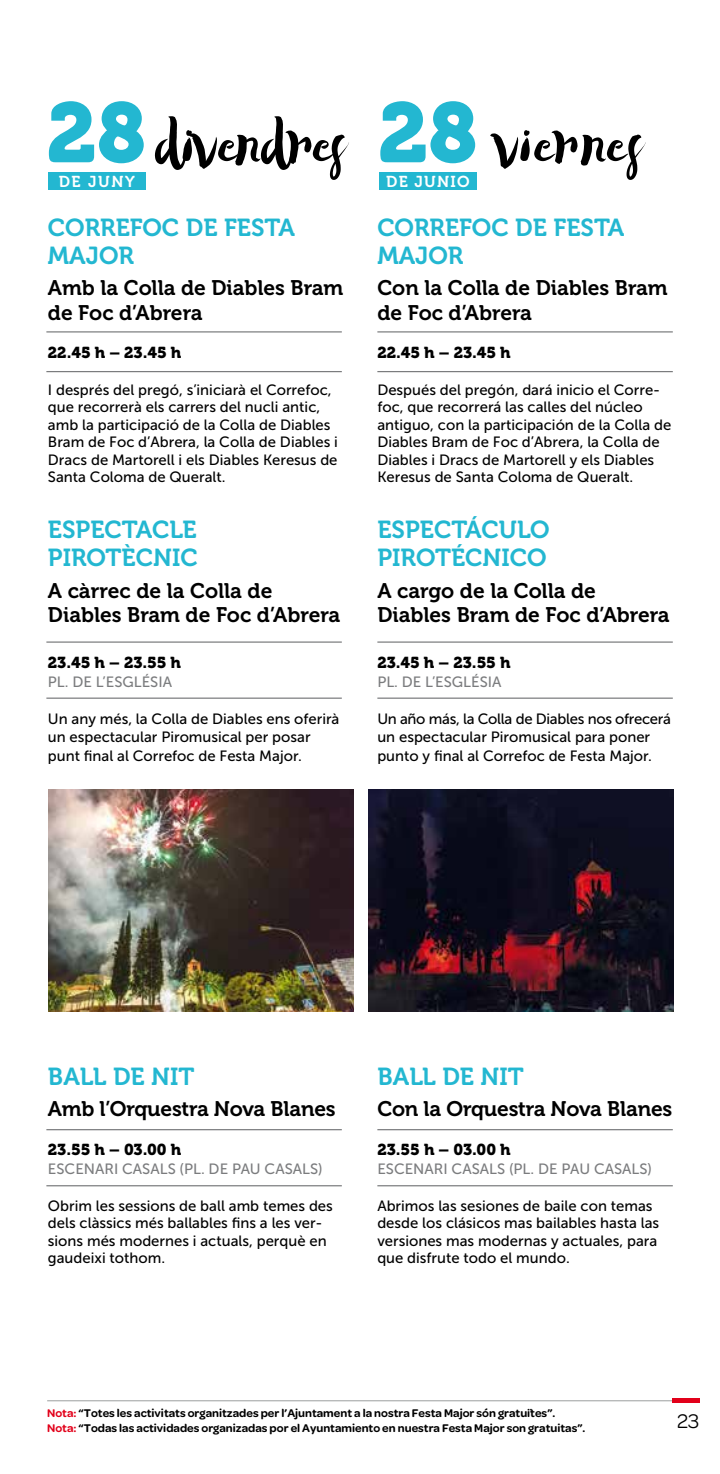
<style>
.page{position:relative;width:720px;height:1474px;background:#fff}
.page>*{position:absolute;margin:0;border:0;box-sizing:border-box;transform-origin:0 0}
.t1{font:84px "Museo 900";color:#23b7d1}
.t2{font:63px "Swistblnk Duwhoers Brush";color:#000}
.t3{font:24.5px/28px "Museo 700";color:#23b7d1}
.t4{font:21px/24.5px "Museo 700";color:#000}
.t5{font:21px "Omnes";color:#000}
.t6{font:15.75px "Museo 900";color:#000}
.t7{font:15.75px "Museo 700";letter-spacing:.08em;color:#fff}
.t8{font:14.88px/17.5px "Museo Sans 500";color:#000}
.t9{font:14.88px "Museo Sans 500";color:#7b7c7e}
.t10{font:600 11.9px/14.3px "Omnes";color:#000}
.s1{font-family:"Museo 900";font-size:84px;color:#23b7d1}
.s2{color:#e2001a}
</style>
<div class="page">
<hr style="left:47px;top:1400px;width:627px;height:1px;background:#9c9e9f">
<hr style="left:672px;top:1398px;width:27px;height:4px;background:#e2001a">
<hr style="left:377px;top:1129px;width:295px;height:1px;background:#7b7c7e">
<hr style="left:377px;top:641px;width:295px;height:1px;background:#7b7c7e">
<hr style="left:377px;top:371px;width:295px;height:1px;background:#7b7c7e">
<hr style="left:377px;top:331px;width:295px;height:1px;background:#7b7c7e">
<hr style="left:46px;top:1129px;width:296px;height:1px;background:#7b7c7e">
<hr style="left:46px;top:641px;width:296px;height:1px;background:#7b7c7e">
<hr style="left:46px;top:371px;width:296px;height:1px;background:#7b7c7e">
<hr style="left:46px;top:331px;width:296px;height:1px;background:#7b7c7e">
<hr style="left:377px;top:1185px;width:295px;height:1px;background:#7b7c7e">
<hr style="left:377px;top:697px;width:295px;height:1px;background:#7b7c7e">
<hr style="left:46px;top:1185px;width:296px;height:1px;background:#7b7c7e">
<hr style="left:46px;top:697px;width:296px;height:1px;background:#7b7c7e">
<img style="left:49px;top:789px;width:304px;height:222px">
<img style="left:368px;top:789px;width:304px;height:222px">
<div style="left:48px;top:172px;width:97px;height:18px;background:#23b7d1"></div>
<div style="left:379px;top:172px;width:97px;height:18px;background:#23b7d1"></div>
<h1 class="t1" style="left:47px;top:85px;width:101px">28</h1>
<p class="t7" style="left:59px;top:172px;width:77px">DE JUNY</p>
<h2 class="t2" style="left:153px;top:102px;width:487px">divendres <span class="s1">28</span> viernes</h2>
<p class="t7" style="left:386px;top:172px;width:85px">DE JUNIO</p>
<h3 class="t3" style="left:48px;top:213px;width:248px">CORREFOC DE FESTA<br>MAJOR</h3>
<h3 class="t4" style="left:48px;top:276px;width:297px">Amb la Colla de Diables Bram de Foc d’Abrera</h3>
<p class="t6" style="left:48px;top:343px;width:135px">22.45 h – 23.45 h</p>
<p class="t8" style="left:48px;top:381px;width:291px">I després del pregó, s’iniciarà el Correfoc, que recorrerà els carrers del nucli antic, amb la participació de la Colla de Diables Bram de Foc d’Abrera, la Colla de Diables i Dracs de Martorell i els Diables Keresus de Santa Coloma de Queralt.</p>
<h3 class="t3" style="left:48px;top:516px;width:151px">ESPECTACLE<br>PIROTÈCNIC</h3>
<h3 class="t4" style="left:48px;top:578px;width:293px">A càrrec de la Colla de<br>Diables Bram de Foc d’Abrera</h3>
<p class="t6" style="left:48px;top:653px;width:135px">23.45 h – 23.55 h</p>
<p class="t9" style="left:48px;top:674px;width:126px">PL. DE L’ESGLÉSIA</p>
<p class="t8" style="left:48px;top:710px;width:293px">Un any més, la Colla de Diables ens oferirà un espectacular Piromusical per posar</p>
<p class="t8" style="left:48px;top:747px;width:255px">punt final al Correfoc de Festa Major.</p>
<h3 class="t3" style="left:377px;top:213px;width:248px">CORREFOC DE FESTA<br>MAJOR</h3>
<h3 class="t4" style="left:377px;top:276px;width:292px">Con la Colla de Diables Bram de Foc d’Abrera</h3>
<p class="t6" style="left:377px;top:343px;width:135px">22.45 h – 23.45 h</p>
<p class="t8" style="left:377px;top:381px;width:295px">Después del pregón, dará inicio el Corre&shy;foc, que recorrerá las calles del núcleo antiguo, con la participación de la Colla de Diables Bram de Foc d’Abrera, la Colla de Diables i Dracs de Martorell y els Diables Keresus de Santa Coloma de Queralt.</p>
<h3 class="t3" style="left:377px;top:516px;width:174px">ESPECTÁCULO<br>PIROTÉCNICO</h3>
<h3 class="t4" style="left:377px;top:578px;width:293px">A cargo de la Colla de<br>Diables Bram de Foc d’Abrera</h3>
<p class="t6" style="left:377px;top:653px;width:135px">23.45 h – 23.55 h</p>
<p class="t9" style="left:377px;top:674px;width:126px">PL. DE L’ESGLÉSIA</p>
<p class="t8" style="left:377px;top:710px;width:295px">Un año más, la Colla de Diables nos ofrecerá un espectacular Piromusical para poner</p>
<p class="t8" style="left:377px;top:747px;width:276px">punto y final al Correfoc de Festa Major.</p>
<h3 class="t3" style="left:48px;top:1062px;width:148px">BALL DE NIT</h3>
<h3 class="t4" style="left:48px;top:1096px;width:289px">Amb l’Orquestra Nova Blanes</h3>
<p class="t6" style="left:48px;top:1140px;width:135px">23.55 h – 03.00 h</p>
<p class="t9" style="left:48px;top:1160px;width:276px">ESCENARI CASALS (PL. DE PAU CASALS)</p>
<p class="t8" style="left:48px;top:1196px;width:286px">Obrim les sessions de ball amb temes des dels clàssics més ballables fins a les ver&shy;sions més modernes i actuals, perquè en gaudeixi tothom.</p>
<h3 class="t3" style="left:377px;top:1062px;width:148px">BALL DE NIT</h3>
<h3 class="t4" style="left:377px;top:1096px;width:296px">Con la Orquestra Nova Blanes</h3>
<p class="t6" style="left:377px;top:1140px;width:135px">23.55 h – 03.00 h</p>
<p class="t9" style="left:377px;top:1160px;width:276px">ESCENARI CASALS (PL. DE PAU CASALS)</p>
<p class="t8" style="left:377px;top:1196px;width:283px">Abrimos las sesiones de baile con temas desde los clásicos mas bailables hasta las versiones mas modernas y actuales, para que disfrute todo el mundo.</p>
<p class="t10" style="left:47px;top:1405px;width:539px"><span class="s2">Nota:</span> “Totes les activitats organitzades per l’Ajuntament a la nostra Festa Major són gratuïtes”.<br><span class="s2">Nota:</span> “Todas las actividades organizadas por el Ayuntamiento en nuestra Festa Major son gratuitas”.</p>
<h3 class="t5" style="left:676px;top:1408px;width:24px">23</h3>
</div>
